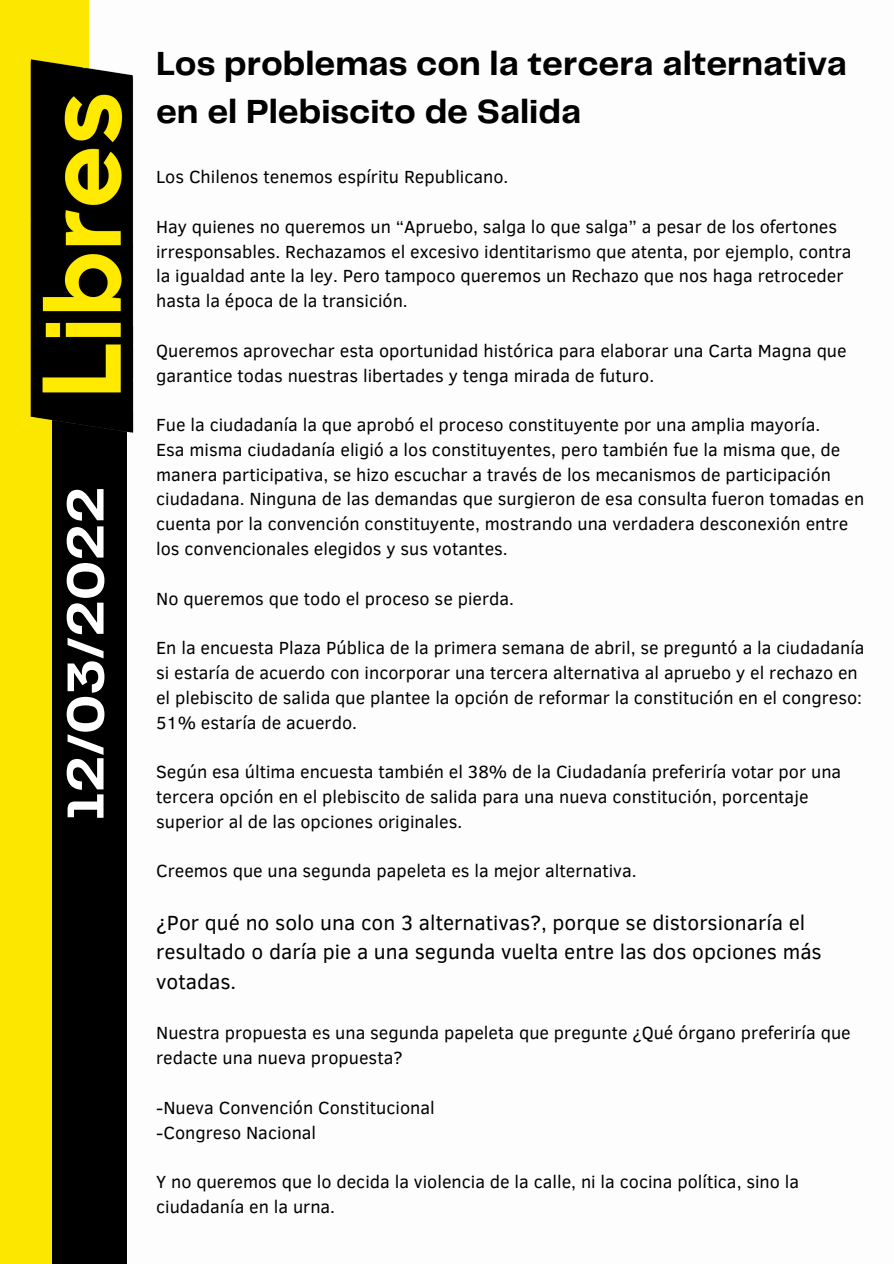
<style>
.page{position:relative;width:894px;height:1264px;background:#fff}
.page>*{position:absolute;margin:0;border:0;box-sizing:border-box;transform-origin:0 0}
.t1{font:700 54px "Telegraf";color:#fff}
.t2{font:700 34.65px "Telegraf";color:#000}
.t3{font:21px/29.2px "Clear Sans";color:#000}
.t4{font:18px/24.8px "Clear Sans";color:#000}
</style>
<div class="page">
<div style="left:0;top:0;width:89px;height:1263px;background:#fce700"></div>
<div style="left:52px;top:245px;width:75px;height:1018px;background:#010000"></div>
<img style="left:30px;top:59px;width:104px;height:374px">
<p class="t1" style="left:62px;top:821px;width:336px;rotate:-90deg">12/03/2022</p>
<p class="t2" style="left:156px;top:48px;width:692px">Los problemas con la tercera alternativa</p>
<p class="t2" style="left:156px;top:97px;width:426px">en el Plebiscito de Salida</p>
<p class="t4" style="left:156px;top:164px;width:354px">Los Chilenos tenemos espíritu Republicano.</p>
<p class="t4" style="left:156px;top:213px;width:696px">Hay quienes no queremos un “Apruebo, salga lo que salga” a pesar de los ofertones irresponsables. Rechazamos el excesivo identitarismo que atenta, por ejemplo, contra la igualdad ante la ley. Pero tampoco queremos un Rechazo que nos haga retroceder hasta la época de la transición.</p>
<p class="t4" style="left:156px;top:337px;width:691px">Queremos aprovechar esta oportunidad histórica para elaborar una Carta Magna que garantice todas nuestras libertades y tenga mirada de futuro.</p>
<p class="t4" style="left:156px;top:411px;width:665px">Fue la ciudadanía la que aprobó el proceso constituyente por una amplia mayoría.</p>
<p class="t4" style="left:156px;top:436px;width:709px">Esa misma ciudadanía eligió a los constituyentes, pero también fue la misma que, de manera participativa, se hizo escuchar a través de los mecanismos de participación ciudadana. Ninguna de las demandas que surgieron de esa consulta fueron tomadas en cuenta por la convención constituyente, mostrando una verdadera desconexión entre los convencionales elegidos y sus votantes.</p>
<p class="t4" style="left:156px;top:585px;width:359px">No queremos que todo el proceso se pierda.</p>
<p class="t4" style="left:156px;top:634px;width:709px">En la encuesta Plaza Pública de la primera semana de abril, se preguntó a la ciudadanía si estaría de acuerdo con incorporar una tercera alternativa al apruebo y el rechazo en el plebiscito de salida que plantee la opción de reformar la constitución en el congreso:<br>51% estaría de acuerdo.</p>
<p class="t4" style="left:156px;top:758px;width:686px">Según esa última encuesta también el 38% de la Ciudadanía preferiría votar por una tercera opción en el plebiscito de salida para una nueva constitución, porcentaje superior al de las opciones originales.</p>
<p class="t4" style="left:156px;top:857px;width:482px">Creemos que una segunda papeleta es la mejor alternativa.</p>
<p class="t3" style="left:156px;top:907px;width:667px">¿Por qué no solo una con 3 alternativas?, porque se distorsionaría el resultado o daría pie a una segunda vuelta entre las dos opciones más votadas.</p>
<p class="t4" style="left:156px;top:1019px;width:696px">Nuestra propuesta es una segunda papeleta que pregunte ¿Qué órgano preferiría que redacte una nueva propuesta?</p>
<p class="t4" style="left:156px;top:1094px;width:280px">-Nueva Convención Constitucional</p>
<p class="t4" style="left:156px;top:1118px;width:161px">-Congreso Nacional</p>
<p class="t4" style="left:156px;top:1168px;width:644px">Y no queremos que lo decida la violencia de la calle, ni la cocina política, sino la ciudadanía en la urna.</p>
</div>
